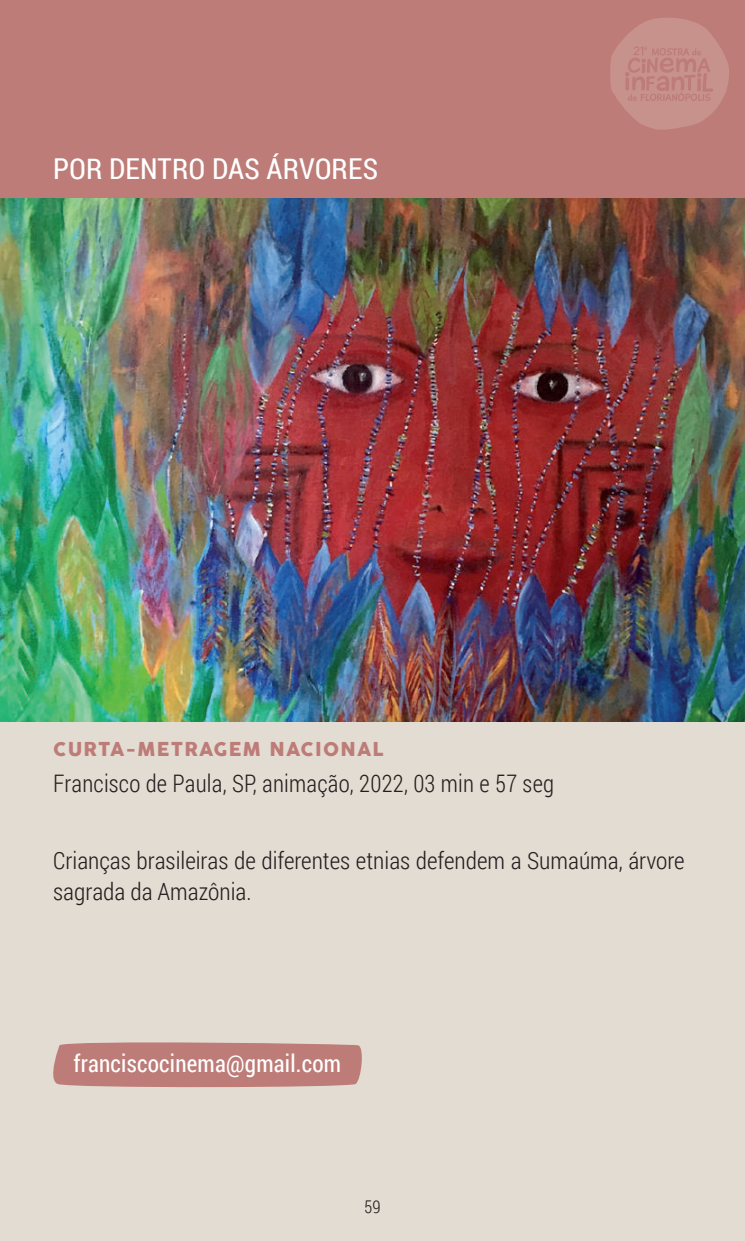
<style>
.page{position:relative;width:745px;height:1241px;background:#fff}
.page>*{position:absolute;margin:0;border:0;box-sizing:border-box;transform-origin:0 0}
.t1{font:28.75px "Roboto Condensed";letter-spacing:.01em;color:#fff}
.t2{font:300 24.12px "Roboto Condensed";letter-spacing:.01em;color:#231f20;scale:.96 1}
.t3{font:24.12px "Roboto Condensed";letter-spacing:.01em;color:#fff;scale:.96 1}
.t4{font:300 23.75px/31.2px "Roboto Condensed";color:#231f20}
.t5{font:18.75px "Cocogoose";letter-spacing:.07em;color:#bd7c77}
.t6{font:300 17.5px "Roboto Condensed";color:#231f20}
</style>
<div class="page">
<div style="left:0;top:282px;width:744px;height:958px;background:#e3dcd2"></div>
<div style="left:0;top:0;width:744px;height:604px;background:#bd7c77"></div>
<img style="left:0;top:198px;width:744px;height:523px">
<svg style="left:53px;top:1042px;width:309px;height:46px;background:#bf837d"></svg>
<svg style="left:610px;top:18px;width:118px;height:112px"></svg>
<p class="t1" style="left:53px;top:149px;width:326px">POR DENTRO DAS ÁRVORES</p>
<p class="t5" style="left:53px;top:736px;width:332px">CURTA-METRAGEM NACIONAL</p>
<p class="t2" style="left:53px;top:766px;width:523px">Francisco de Paula, SP, animação, 2022, 03 min e 57 seg</p>
<p class="t4" style="left:53px;top:843px;width:632px">Crianças brasileiras de diferentes etnias defendem a Sumaúma, árvore sagrada da Amazônia.</p>
<p class="t3" style="left:73px;top:1046px;width:280px">franciscocinema@gmail.com</p>
<p class="t6" style="left:364px;top:1194px;width:18px">59</p>
</div>
